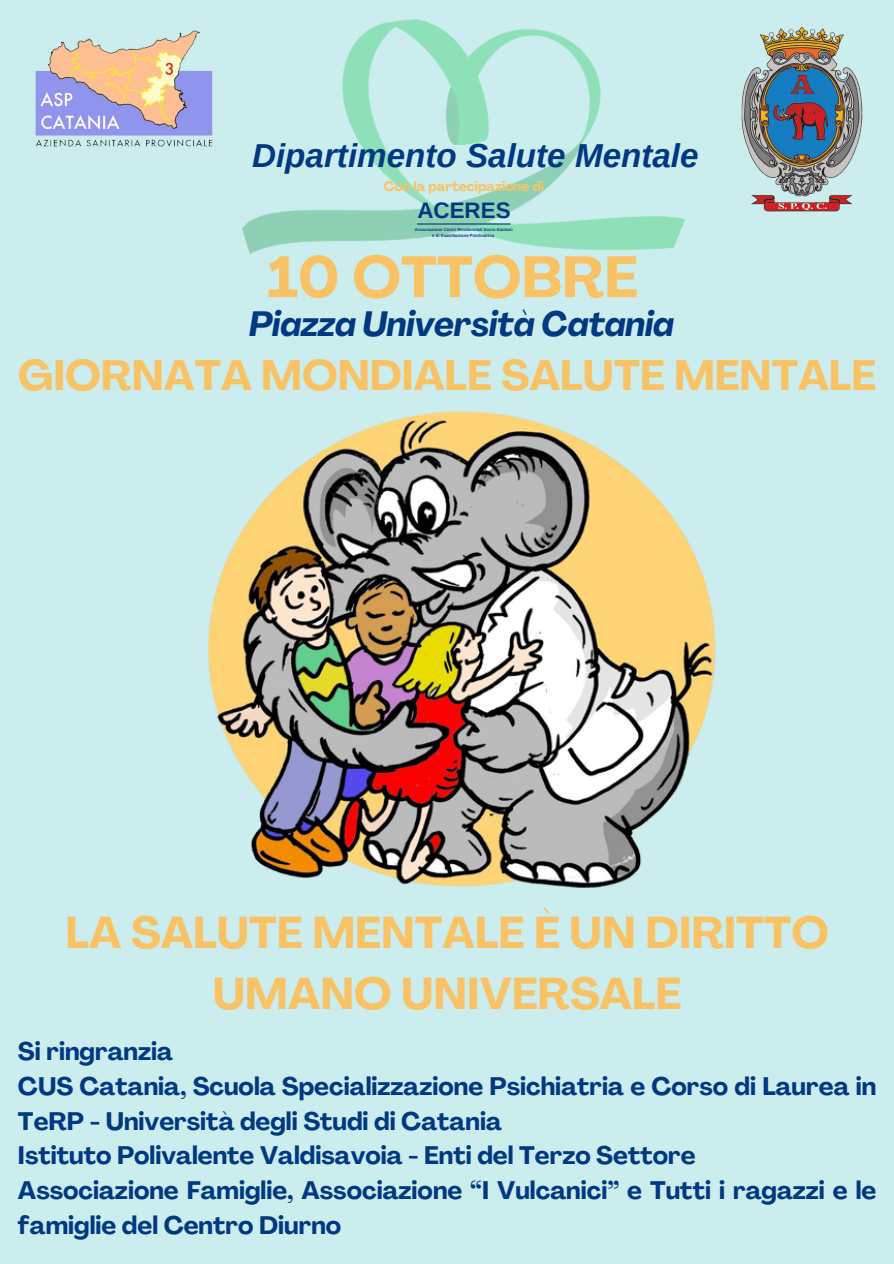
<style>
.page{position:relative;width:894px;height:1264px;background:#fff}
.page>*{position:absolute;margin:0;border:0;box-sizing:border-box;transform-origin:0 0}
.t1{font:700 57.3px "Agrandir";color:#f9c265}
.t2{font:700 43.95px "Agrandir";color:#f9c265}
.t3{font:700 42px "Agrandir";color:#f9c265}
.t4{font:italic 700 34.65px "Agrandir";color:#003882}
.t5{font:italic 700 33.15px "Arimo";color:#003882}
.t6{font:700 25.05px/34.7px "Agrandir";color:#003882}
.t7{font:700 22.35px "Arimo";color:#003882}
.t8{font:700 13.5px "Agrandir";color:#f9c265}
.t9{font:700 4.35px/6px "Arimo";color:#003882;text-align:center}
</style>
<div class="page">
<div style="left:0;top:0;width:893px;height:1263px;background:#cbedee"></div>
<img style="left:741px;top:27px;width:122px;height:185px">
<img style="left:208px;top:411px;width:508px;height:477px">
<img style="left:35px;top:30px;width:178px;height:117px">
<img style="left:242px;top:20px;width:442px;height:234px">
<hr style="left:417px;top:223px;width:93px;height:1px;background:#003882">
<p class="t5" style="left:252px;top:137px;width:448px">Dipartimento Salute Mentale</p>
<p class="t8" style="left:384px;top:181px;width:162px">Con la partecipazione di</p>
<p class="t7" style="left:417px;top:197px;width:95px">ACERES</p>
<p class="t9" style="left:415px;top:226px;width:99px">Associazione Centri Residenziali Socio-Sanitari e di Riabilitazione Psichiatrica</p>
<p class="t1" style="left:267px;top:254px;width:372px">10 OTTOBRE</p>
<p class="t4" style="left:249px;top:309px;width:426px">Piazza Università Catania</p>
<p class="t3" style="left:18px;top:358px;width:859px">GIORNATA MONDIALE SALUTE MENTALE</p>
<p class="t2" style="left:65px;top:915px;width:764px">LA SALUTE MENTALE È UN DIRITTO</p>
<p class="t2" style="left:213px;top:975px;width:470px">UMANO UNIVERSALE</p>
<p class="t6" style="left:18px;top:1036px;width:156px">Si ringranzia</p>
<p class="t6" style="left:18px;top:1071px;width:859px">CUS Catania, Scuola Specializzazione Psichiatria e Corso di Laurea in<br>TeRP - Università degli Studi di Catania</p>
<p class="t6" style="left:18px;top:1140px;width:679px">Istituto Polivalente Valdisavoia - Enti del Terzo Settore</p>
<p class="t6" style="left:18px;top:1175px;width:859px">Associazione Famiglie, Associazione “I Vulcanici” e Tutti i ragazzi e le famiglie del Centro Diurno</p>
</div>
